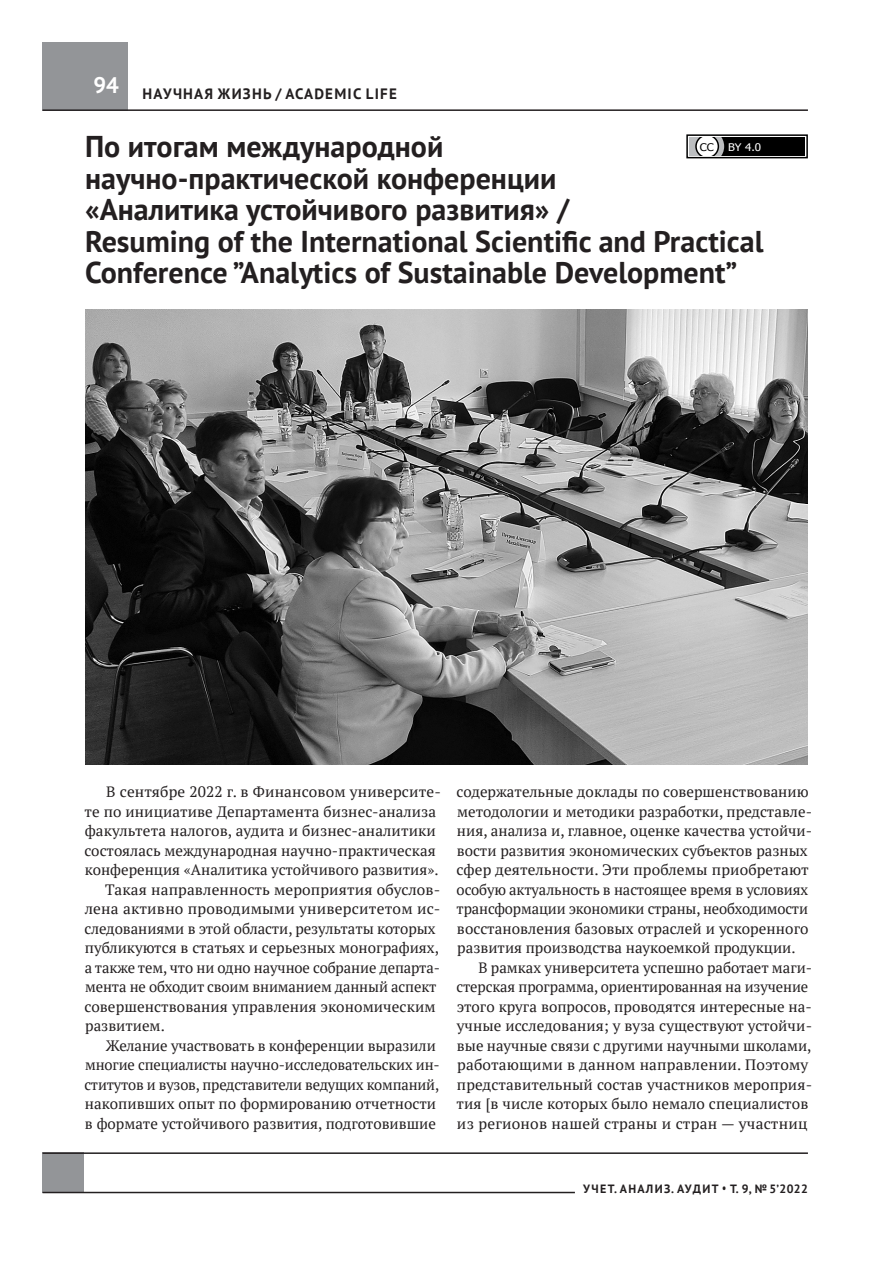
<style>
.page{position:relative;width:893px;height:1263px;background:#fff}
.page>*{position:absolute;margin:0;border:0;box-sizing:border-box;transform-origin:0 0}
.t1{font:700 30px/31.5px "PT Sans";color:#231f20}
.t2{font:700 22.5px "PT Sans";color:#fff}
.t3{font:15px/19.5px "PT Serif";color:#231f20}
.t4{font:700 15px "PT Sans";letter-spacing:.08em;color:#231f20}
.t5{font:700 12px "PT Sans";letter-spacing:.11em;color:#231f20}
.t6{font:10.5px "Tahoma";color:#fff;scale:1.1 1}
.t7{font:10.5px "Tahoma";color:#000;scale:1.1 1}
</style>
<div class="page">
<div style="left:43px;top:1152px;width:41px;height:41px;background:#939598"></div>
<div style="left:43px;top:43px;width:85px;height:68px;background:#939598"></div>
<hr style="left:43px;top:109px;width:765px;height:2px;background:#231f20">
<hr style="left:43px;top:1152px;width:765px;height:2px;background:#231f20">
<hr style="left:43px;top:1192px;width:532px;height:1px;background:#231f20">
<div style="left:686px;top:134px;width:122px;height:24px;border:2px solid #000"></div>
<div style="left:689px;top:137px;width:116px;height:19px;background:#000"></div>
<svg style="left:689px;top:137px;width:35px;height:19px"></svg>
<img style="left:85px;top:309px;width:723px;height:455px">
<h2 class="t2" style="left:94px;top:70px;width:27px">94</h2>
<p class="t4" style="left:143px;top:84px;width:100px">НАУЧНАЯ ЖИЗН</p>
<p class="t4" style="left:263px;top:84px;width:33px">Ь / ACAD</p>
<p class="t4" style="left:325px;top:84px;width:73px">EMIC LIFE</p>
<h1 class="t1" style="left:85px;top:130px;width:360px">По итогам международной</h1>
<p class="t7" style="left:700px;top:140px;width:14px">CC</p>
<p class="t6" style="left:728px;top:140px;width:32px">BY 4.0</p>
<h1 class="t1" style="left:85px;top:162px;width:680px">научно-практической конференции<br>«Аналитика устойчивого развития» /<br>Resuming of the International Scientific and Practical Conference ”Analytics of Sustainable Development”</h1>
<p class="t3" style="left:106px;top:782px;width:336px">В сентябре 2022 г. в Финансовом университе-</p>
<p class="t3" style="left:85px;top:801px;width:353px">те по инициативе Департамента бизнес-анализа</p>
<p class="t3" style="left:85px;top:821px;width:353px">факультета налогов, аудита и бизнес-аналитики</p>
<p class="t3" style="left:85px;top:840px;width:353px">состоялась международная научно-практическая</p>
<p class="t3" style="left:85px;top:860px;width:355px">конференция «Аналитика устойчивого развития».</p>
<p class="t3" style="left:105px;top:879px;width:337px">Такая направленность мероприятия обуслов-</p>
<p class="t3" style="left:85px;top:899px;width:357px">лена активно проводимыми университетом ис-</p>
<p class="t3" style="left:85px;top:918px;width:353px">следованиями в этой области, результаты которых</p>
<p class="t3" style="left:85px;top:938px;width:356px">публикуются в статьях и серьезных монографиях,</p>
<p class="t3" style="left:85px;top:957px;width:357px">а также тем, что ни одно научное собрание департа-</p>
<p class="t3" style="left:85px;top:977px;width:353px">мента не обходит своим вниманием данный аспект</p>
<p class="t3" style="left:85px;top:996px;width:353px">совершенствования управления экономическим</p>
<p class="t3" style="left:85px;top:1016px;width:81px">развитием.</p>
<p class="t3" style="left:106px;top:1035px;width:331px">Желание участвовать в конференции выразили</p>
<p class="t3" style="left:85px;top:1055px;width:356px">многие специалисты научно-исследовательских ин-</p>
<p class="t3" style="left:85px;top:1074px;width:356px">ститутов и вузов, представители ведущих компаний,</p>
<p class="t3" style="left:85px;top:1094px;width:353px">накопивших опыт по формированию отчетности</p>
<p class="t3" style="left:85px;top:1113px;width:353px">в формате устойчивого развития, подготовившие</p>
<p class="t3" style="left:457px;top:782px;width:357px">содержательные доклады по совершенствованию методологии и методики разработки, представле&shy;ния, анализа и, главное, оценке качества устойчи&shy;вости развития экономических субъектов разных сфер деятельности. Эти проблемы приобретают особую актуальность в настоящее время в условиях трансформации экономики страны, необходимости восстановления базовых отраслей и ускоренного развития производства наукоемкой продукции.</p>
<p class="t3" style="left:457px;top:957px;width:357px;text-indent:22px">В рамках университета успешно работает маги&shy;стерская программа, ориентированная на изучение этого круга вопросов, проводятся интересные на&shy;учные исследования; у вуза существуют устойчи&shy;вые научные связи с другими научными школами, работающими в данном направлении. Поэтому представительный состав участников мероприя&shy;тия [в числе которых было немало специалистов из регионов нашей страны и стран — участниц</p>
<p class="t5" style="left:583px;top:1181px;width:226px">Учет. Анализ. Аудит • Т. 9, №5’2022</p>
</div>
